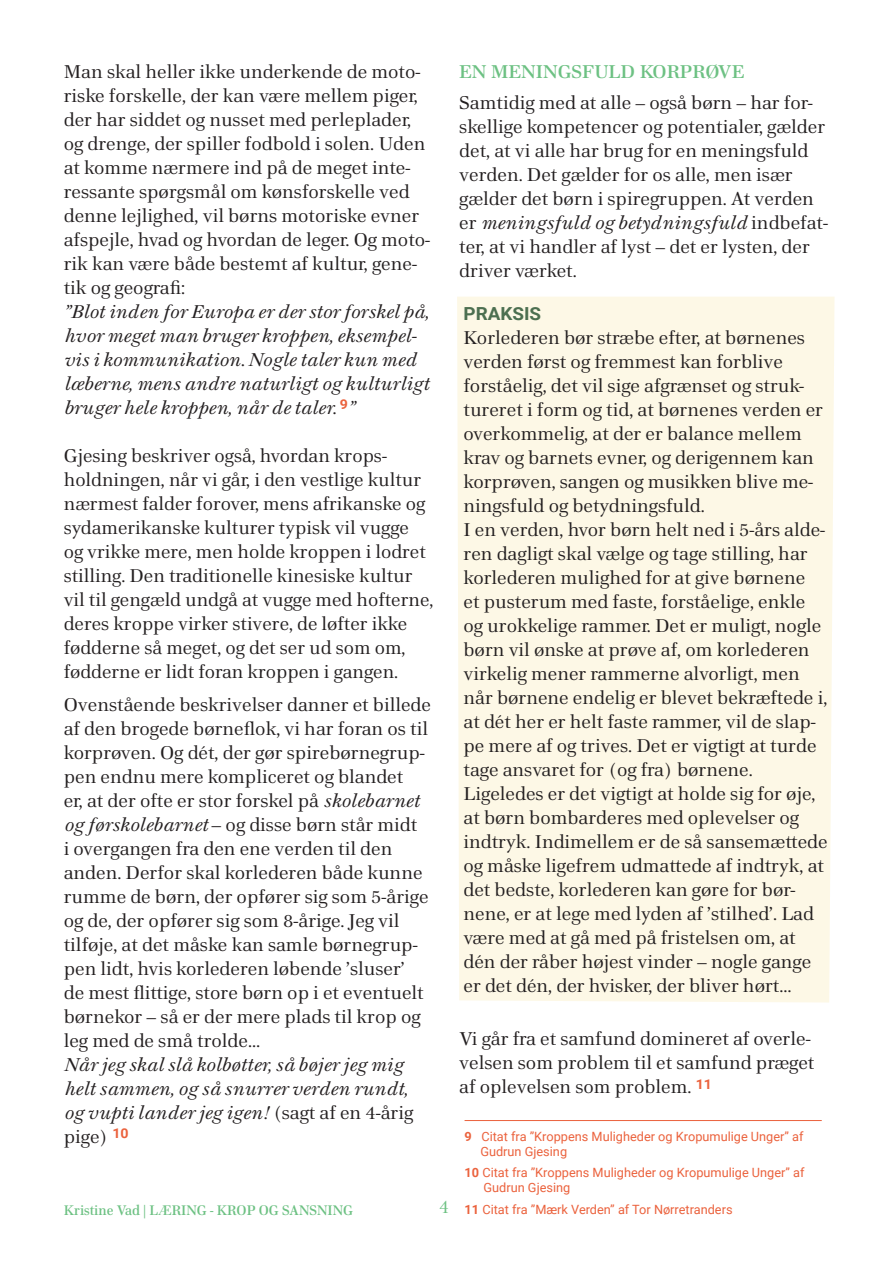
<style>
.page{position:relative;width:893px;height:1263px;background:#fff}
.page>*{position:absolute;margin:0;border:0;box-sizing:border-box;transform-origin:0 0}
.t1{font:18px/24px "Home Text";color:#231f20;scale:1.05 1}
.t2{font:18px/24px "Home Text";color:#231f20;scale:1.04 1}
.t3{font:italic 18px/24px "Home Text";color:#231f20;scale:1.05 1}
.t4{font:600 18px "Home Text";color:#6dc183;scale:1.05 1}
.t5{font:700 18px "Roboto";color:#4c6f50;scale:1.05 1}
.t6{font:18px "Home Text";color:#6dc183}
.t7{font:600 13.5px "Home Text";color:#6dc183}
.t8{font:12.75px "Roboto";color:#eb623d}
.s1{font-style:italic}
.s2{font-style:normal}
.s3{font-weight:700}
</style>
<div class="page">
<hr style="left:465px;top:1120px;width:357px;height:1px;background:#eb623d">
<div style="left:457px;top:297px;width:377px;height:705px;background:#fdf8e6"></div>
<p class="t1" style="left:64px;top:59px;width:350px">Man skal heller ikke underkende de moto&shy;riske forskelle, der kan være mellem piger, der har siddet og nusset med perleplader, og drenge, der spiller fodbold i solen. Uden at komme nærmere ind på de meget inte&shy;ressante spørgsmål om kønsforskelle ved denne lejlighed, vil børns motoriske evner afspejle, hvad og hvordan de leger. Og moto&shy;rik kan være både bestemt af kultur, gene&shy;tik og geografi:</p>
<p class="t3" style="left:64px;top:299px;width:349px">”Blot inden for Europa er der stor forskel på, hvor meget man bruger kroppen, eksempel&shy;vis i kommunikation. Nogle taler kun med læberne, mens andre naturligt og kulturligt bruger hele kroppen, når de taler. <sup>9</sup>”</p>
<p class="t2" style="left:64px;top:443px;width:357px">Gjesing beskriver også, hvordan krops&shy;holdningen, når vi går, i den vestlige kultur nærmest falder forover, mens afrikanske og sydamerikanske kulturer typisk vil vugge<br>og vrikke mere, men holde kroppen i lodret stilling. Den traditionelle kinesiske kultur vil til gengæld undgå at vugge med hofterne, deres kroppe virker stivere, de løfter ikke fødderne så meget, og det ser ud som om, fødderne er lidt foran kroppen i gangen.</p>
<p class="t1" style="left:64px;top:692px;width:351px">Ovenstående beskrivelser danner et billede af den brogede børneflok, vi har foran os til korprøven. Og dét, der gør spirebørnegrup&shy;pen endnu mere kompliceret og blandet<br>er, at der ofte er stor forskel på <span class="s1">skolebarnet og førskolebarnet</span> – og disse børn står midt<br>i overgangen fra den ene verden til den anden. Derfor skal korlederen både kunne rumme de børn, der opfører sig som 5-årige og de, der opfører sig som 8-årige. Jeg vil tilføje, at det måske kan samle børnegrup&shy;pen lidt, hvis korlederen løbende ’sluser’<br>de mest flittige, store børn op i et eventuelt børnekor – så er der mere plads til krop og leg med de små trolde…</p>
<p class="t3" style="left:64px;top:1052px;width:334px">Når jeg skal slå kolbøtter, så bøjer jeg mig helt sammen, og så snurrer verden rundt, og vupti lander jeg igen! <span class="s2">(sagt af en 4-årig pige)</span> <sup>10</sup></p>
<p class="t7" style="left:64px;top:1201px;width:291px">Kristine Vad | LÆRING - KROP OG SANSNING</p>
<p class="t6" style="left:439px;top:1195px;width:11px">4</p>
<p class="t4" style="left:459px;top:59px;width:273px">EN MENINGSFULD KORPRØVE</p>
<p class="t1" style="left:459px;top:91px;width:353px">Samtidig med at alle – også børn – har for&shy;skellige kompetencer og potentialer, gælder det, at vi alle har brug for en meningsfuld verden. Det gælder for os alle, men især gælder det børn i spiregruppen. At verden er <span class="s1">meningsfuld og betydningsfuld</span> indbefat&shy;ter, at vi handler af lyst – det er lysten, der driver værket.</p>
<p class="t5" style="left:463px;top:301px;width:76px">PRAKSIS</p>
<p class="t1" style="left:463px;top:326px;width:344px">Korlederen bør stræbe efter, at børnenes verden først og fremmest kan forblive forståelig, det vil sige afgrænset og struk&shy;tureret i form og tid, at børnenes verden er overkommelig, at der er balance mellem krav og barnets evner, og derigennem kan korprøven, sangen og musikken blive me&shy;ningsfuld og betydningsfuld.</p>
<p class="t1" style="left:463px;top:518px;width:348px">I en verden, hvor børn helt ned i 5-års alde&shy;ren dagligt skal vælge og tage stilling, har korlederen mulighed for at give børnene<br>et pusterum med faste, forståelige, enkle og urokkelige rammer. Det er muligt, nogle børn vil ønske at prøve af, om korlederen virkelig mener rammerne alvorligt, men når børnene endelig er blevet bekræftede i, at dét her er helt faste rammer, vil de slap&shy;pe mere af og trives. Det er vigtigt at turde tage ansvaret for (og fra) børnene.</p>
<p class="t1" style="left:463px;top:782px;width:348px">Ligeledes er det vigtigt at holde sig for øje, at børn bombarderes med oplevelser og indtryk. Indimellem er de så sansemættede og måske ligefrem udmattede af indtryk, at det bedste, korlederen kan gøre for bør&shy;nene, er at lege med lyden af ’stilhed’. Lad være med at gå med på fristelsen om, at dén der råber højest vinder – nogle gange er det dén, der hvisker, der bliver hørt…</p>
<p class="t1" style="left:459px;top:1027px;width:340px">Vi går fra et samfund domineret af overle&shy;velsen som problem til et samfund præget af oplevelsen som problem. <sup>11</sup></p>
<p class="t8" style="left:465px;top:1127px;width:341px"><span class="s3">9</span> Citat fra ”Kroppens Muligheder og Kropumulige Unger” af</p>
<p class="t8" style="left:480px;top:1142px;width:88px">Gudrun Gjesing</p>
<p class="t8" style="left:465px;top:1164px;width:342px"><span class="s3">10</span> Citat fra ”Kroppens Muligheder og Kropumulige Unger” af</p>
<p class="t8" style="left:483px;top:1179px;width:88px">Gudrun Gjesing</p>
<p class="t8" style="left:465px;top:1200px;width:270px"><span class="s3">11</span> Citat fra ”Mærk Verden” af Tor Nørretranders</p>
</div>
